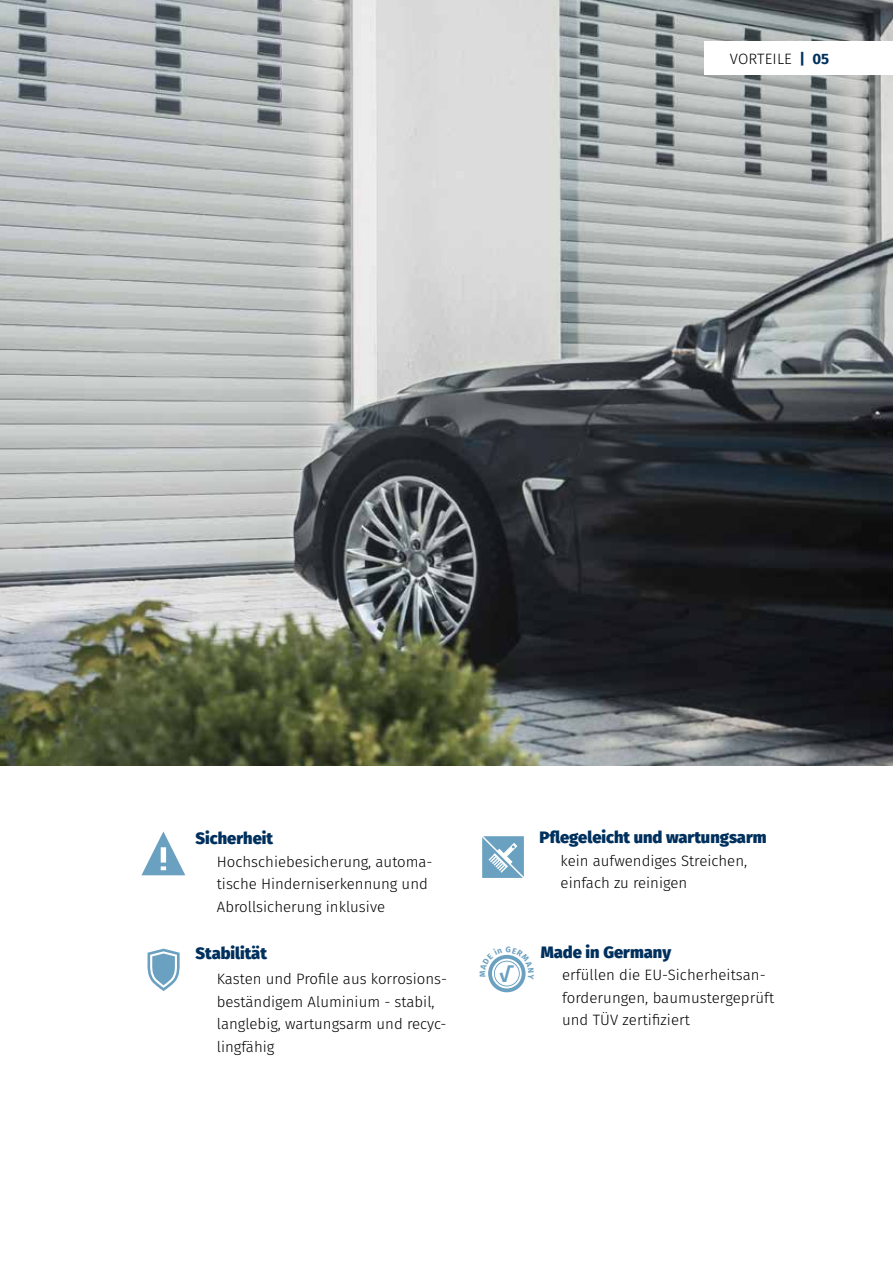
<style>
.page{position:relative;width:893px;height:1263px;background:#fff}
.page>*{position:absolute;margin:0;border:0;box-sizing:border-box;transform-origin:0 0}
.t1{font:700 18.9px "Fira Sans";color:#6aa0c0}
.t2{font:800 16.5px "Fira Sans";color:#00305d}
.t3{font:300 15px/22.5px "Fira Sans";color:#000}
.s1{font-weight:700;color:#00305d}
</style>
<div class="page">
<img style="left:0;top:0;width:893px;height:765px">
<div style="left:705px;top:42px;width:188px;height:33px;background:#fff"></div>
<svg style="left:141px;top:831px;width:45px;height:45px"></svg>
<svg style="left:482px;top:836px;width:42px;height:42px;background:#86b2cb"></svg>
<svg style="left:488px;top:955px;width:38px;height:37px"></svg>
<div style="left:495px;top:962px;width:23px;height:23px;background:#fff;border-radius:50%"></div>
<div style="left:492px;top:959px;width:30px;height:29px;border:2px solid #fff;border-radius:50%"></div>
<div style="left:495px;top:962px;width:24px;height:23px;border:1px solid #fff;border-radius:50%"></div>
<div style="left:497px;top:963px;width:20px;height:20px;border:2px solid #fff;border-radius:50%"></div>
<svg style="left:147px;top:949px;width:33px;height:42px"></svg>
<svg style="left:488px;top:954px;width:38px;height:25px"></svg>
<p class="t3" style="left:730px;top:47px;width:101px">VORTEILE <span class="s1">| 05</span></p>
<p class="t2" style="left:196px;top:824px;width:79px">Sicherheit</p>
<p class="t3" style="left:217px;top:850px;width:217px">Hochschiebesicherung, automa&shy;tische Hinderniserkennung und<br>Abrollsicherung inklusive</p>
<p class="t2" style="left:196px;top:938px;width:73px">Stabilität</p>
<p class="t3" style="left:217px;top:968px;width:232px">Kasten und Profile aus korrosions&shy;beständigem Aluminium - stabil, langlebig, wartungsarm und recyc&shy;lingfähig</p>
<p class="t1" style="left:500px;top:959px;width:12px">√</p>
<p class="t2" style="left:539px;top:822px;width:229px">Pflegeleicht und wartungsarm</p>
<p class="t3" style="left:561px;top:849px;width:188px">kein aufwendiges Streichen, einfach zu reinigen</p>
<p class="t2" style="left:541px;top:937px;width:132px">Made in Germany</p>
<p class="t3" style="left:562px;top:964px;width:214px">erfüllen die EU-Sicherheitsan&shy;forderungen, baumustergeprüft und TÜV zertifiziert</p>
</div>
